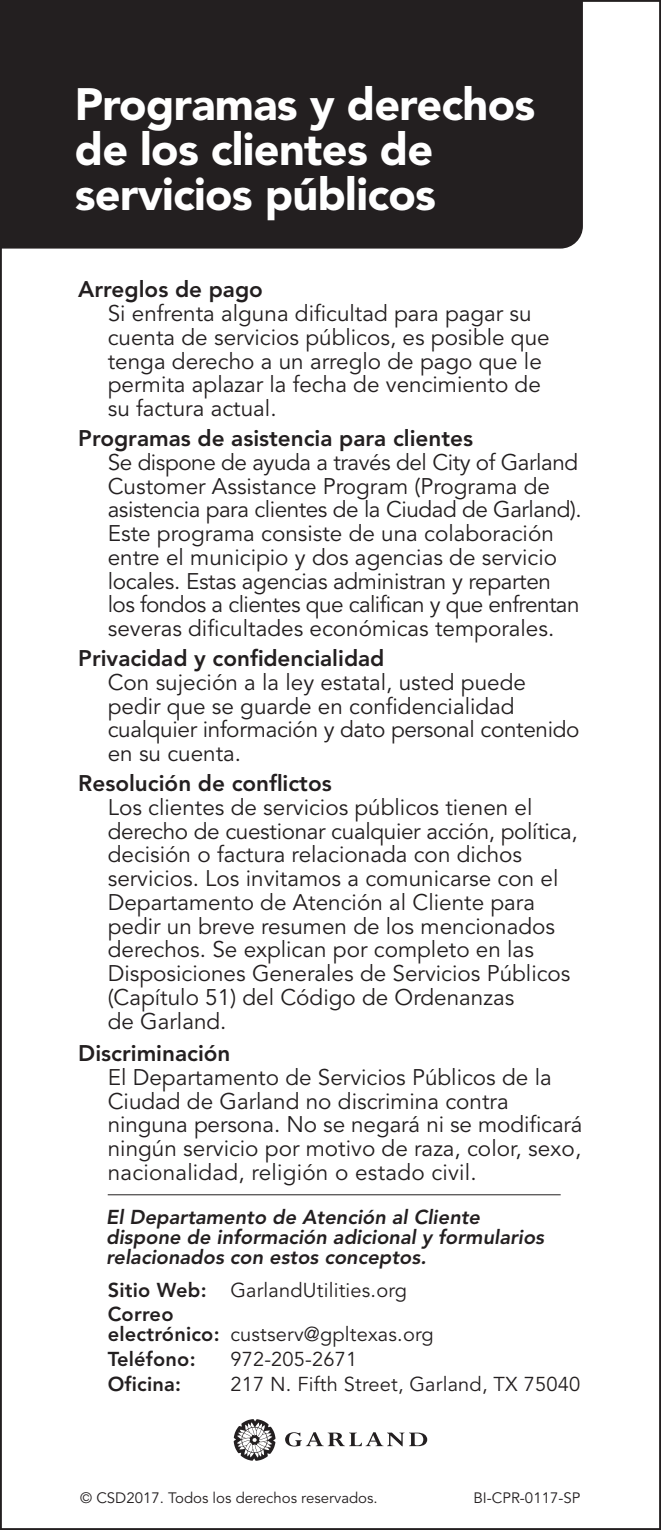
<style>
.page{position:relative;width:661px;height:1530px;background:#fff}
.page>*{position:absolute;margin:0;border:0;box-sizing:border-box;transform-origin:0 0}
.t1{font:900 45px/45px "Avenir";letter-spacing:-.015em;color:#fff}
.t2{font:22.5px/23.8px "Avenir";color:#231f20}
.t3{font:800 22.5px "Avenir";color:#231f20}
.t4{font:italic 800 20px/20px "Avenir";color:#231f20}
.t5{font:20px/23.8px "Avenir";letter-spacing:.01em;color:#231f20}
.t6{font:800 20px/25px "Avenir";letter-spacing:.01em;color:#231f20}
.t7{font:15px "Avenir";color:#231f20}
.s1{font-weight:800}
.s2{font-weight:400}
</style>
<div class="page">
<div style="left:0;top:0;width:583px;height:249px;background:#231f20"></div>
<hr style="left:108px;top:1194px;width:452px;height:1px;background:#231f20">
<svg style="left:234px;top:1419px;width:41px;height:42px"></svg>
<svg style="left:285px;top:1432px;width:142px;height:15px"></svg>
<h1 class="t1" style="left:75px;top:85px;width:462px">Programas y derechos de los clientes de servicios públicos</h1>
<p class="t3" style="left:78px;top:272px;width:186px">Arreglos de pago</p>
<p class="t2" style="left:108px;top:302px;width:443px">Si enfrenta alguna dificultad para pagar su cuenta de servicios públicos, es posible que tenga derecho a un arreglo de pago que le permita aplazar la fecha de vencimiento de su factura actual.</p>
<p class="t3" style="left:78px;top:421px;width:396px">Programas de asistencia para clientes</p>
<p class="t2" style="left:108px;top:451px;width:475px">Se dispone de ayuda a través del City of Garland Customer Assistance Program (Programa de asistencia para clientes de la Ciudad de Garland).<br>Este programa consiste de una colaboración entre el municipio y dos agencias de servicio locales. Estas agencias administran y reparten los fondos a clientes que califican y que enfrentan severas dificultades económicas temporales.</p>
<p class="t3" style="left:78px;top:641px;width:307px">Privacidad y confidencialidad</p>
<p class="t2" style="left:108px;top:671px;width:473px">Con sujeción a la ley estatal, usted puede pedir que se guarde en confidencialidad cualquier información y dato personal contenido en su cuenta.</p>
<p class="t3" style="left:78px;top:766px;width:255px">Resolución de conflictos</p>
<p class="t2" style="left:108px;top:796px;width:471px">Los clientes de servicios públicos tienen el derecho de cuestionar cualquier acción, política, decisión o factura relacionada con dichos servicios. Los invitamos a comunicarse con el Departamento de Atención al Cliente para pedir un breve resumen de los mencionados derechos. Se explican por completo en las Disposiciones Generales de Servicios Públicos (Capítulo 51) del Código de Ordenanzas<br>de Garland.</p>
<p class="t3" style="left:78px;top:1036px;width:154px">Discriminación</p>
<p class="t2" style="left:108px;top:1066px;width:476px">El Departamento de Servicios Públicos de la Ciudad de Garland no discrimina contra ninguna persona. No se negará ni se modificará ningún servicio por motivo de raza, color, sexo, nacionalidad, religión o estado civil.</p>
<p class="t4" style="left:106px;top:1209px;width:439px">El Departamento de Atención al Cliente dispone de información adicional y formularios relacionados con estos conceptos.</p>
<p class="t5" style="left:108px;top:1278px;width:301px"><span class="s1">Sitio Web:</span> GarlandUtilities.org<br><span class="s1">Correo</span></p>
<p class="t6" style="left:108px;top:1321px;width:327px">electrónico: <span class="s2">custserv@gpltexas.org<br></span>Teléfono:</p>
<p class="t5" style="left:230px;top:1347px;width:128px">972-205-2671</p>
<p class="t6" style="left:108px;top:1371px;width:75px">Oficina:</p>
<p class="t5" style="left:230px;top:1372px;width:351px">217 N. Fifth Street, Garland, TX 75040</p>
<p class="t7" style="left:80px;top:1488px;width:299px">© CSD2017. Todos los derechos reservados.</p>
<p class="t7" style="left:473px;top:1488px;width:108px">BI-CPR-0117-SP</p>
</div>
